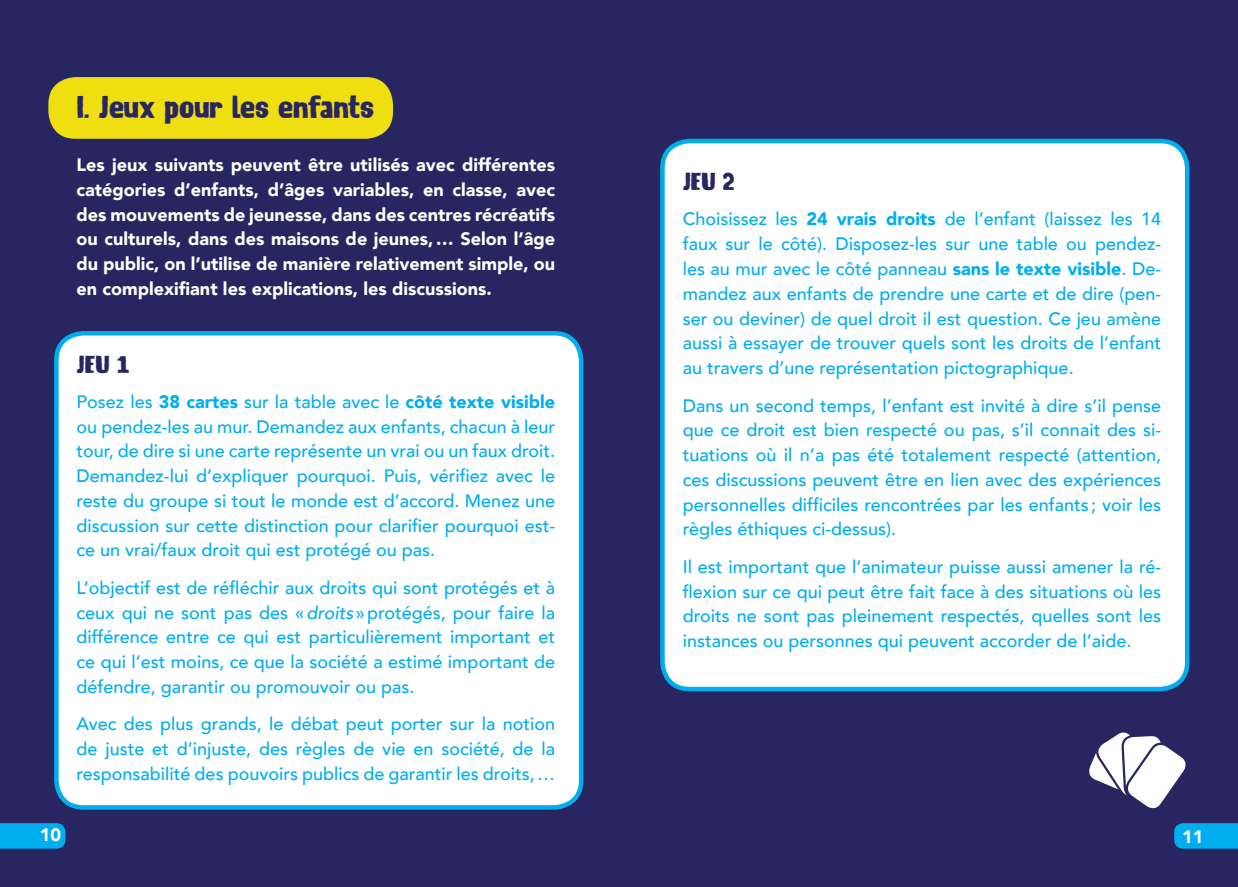
<style>
.page{position:relative;width:1238px;height:887px;background:#fff}
.page>*{position:absolute;margin:0;border:0;box-sizing:border-box;transform-origin:0 0}
.t1{font:31.5px "DK Lunisolar";color:#282661}
.t2{font:24.75px "DK Lunisolar";color:#282661}
.t3{font:500 18px/24.8px "Avenir";color:#00aeef;text-align:justify}
.t4{font:900 18px/24.8px "Avenir";color:#fff;text-align:justify}
.s1{font-weight:900}
.s2{font-style:italic}
</style>
<div class="page">
<div style="left:0;top:0;width:1237px;height:887px;background:#282661"></div>
<div style="left:56px;top:333px;width:525px;height:474px;background:#fff;border-radius:27px"></div>
<div style="left:54px;top:331px;width:529px;height:478px;border:4px solid #00aeef;border-radius:27px"></div>
<div style="left:662px;top:141px;width:525px;height:548px;background:#fff;border-radius:27px"></div>
<div style="left:660px;top:139px;width:529px;height:552px;border:4px solid #00aeef;border-radius:27px"></div>
<div style="left:48px;top:77px;width:345px;height:62px;background:#efdf11;border-radius:27px"></div>
<div style="left:0;top:823px;width:65px;height:25px;background:#00aeef"></div>
<svg style="left:1089px;top:732px;width:148px;height:117px"></svg>
<h1 class="t1" style="left:77px;top:90px;width:299px">I. Jeux pour les enfants</h1>
<p class="t4" style="left:77px;top:152px;width:480px">Les jeux suivants peuvent être utilisés avec différentes catégories d’enfants, d’âges variables, en classe, avec des mouvements de jeunesse, dans des centres récréatifs ou culturels, dans des maisons de jeunes,… Selon l’âge du public, on l’utilise de manière relativement simple, ou en complexifiant les explications, les discussions.</p>
<h2 class="t2" style="left:77px;top:350px;width:54px">JEU 1</h2>
<p class="t3" style="left:77px;top:388px;width:480px">Posez les <span class="s1">38 cartes</span> sur la table avec le <span class="s1">côté texte visible </span>ou pendez-les au mur. Demandez aux enfants, chacun à leur tour, de dire si une carte représente un vrai ou un faux droit.<br>Demandez-lui d’expliquer pourquoi. Puis, vérifiez avec le reste du groupe si tout le monde est d’accord. Menez une discussion sur cette distinction pour clarifier pourquoi est&shy;ce un vrai/faux droit qui est protégé ou pas.</p>
<p class="t3" style="left:77px;top:574px;width:480px">L’objectif est de réfléchir aux droits qui sont protégés et à ceux qui ne sont pas des «<span class="s2">droits</span> »protégés, pour faire la différence entre ce qui est particulièrement important et ce qui l’est moins, ce que la société a estimé important de défendre, garantir ou promouvoir ou pas.</p>
<p class="t3" style="left:77px;top:710px;width:480px">Avec des plus grands, le débat peut porter sur la notion de juste et d’injuste, des règles de vie en société, de la responsabilité des pouvoirs publics de garantir les droits,…</p>
<h2 class="t2" style="left:682px;top:168px;width:53px">JEU 2</h2>
<p class="t3" style="left:682px;top:206px;width:480px">Choisissez les <span class="s1">24 vrais droits</span> de l’enfant (laissez les 14 faux sur le côté). Disposez-les sur une table ou pendez&shy;les au mur avec le côté panneau <span class="s1">sans le texte visible</span>. De&shy;mandez aux enfants de prendre une carte et de dire (pen&shy;ser ou deviner) de quel droit il est question. Ce jeu amène aussi à essayer de trouver quels sont les droits de l’enfant au travers d’une représentation pictographique.</p>
<p class="t3" style="left:682px;top:392px;width:480px">Dans un second temps, l’enfant est invité à dire s’il pense que ce droit est bien respecté ou pas, s’il connait des si&shy;tuations où il n’a pas été totalement respecté (attention, ces discussions peuvent être en lien avec des expériences personnelles difficiles rencontrées par les enfants ; voir les règles éthiques ci-dessus).</p>
<p class="t3" style="left:682px;top:553px;width:480px">Il est important que l’animateur puisse aussi amener la ré&shy;flexion sur ce qui peut être fait face à des situations où les droits ne sont pas pleinement respectés, quelles sont les instances ou personnes qui peuvent accorder de l’aide.</p>
<p class="t4" style="left:40px;top:822px;width:23px">10</p>
<p class="t4" style="left:1182px;top:823px;width:23px">11</p>
</div>
